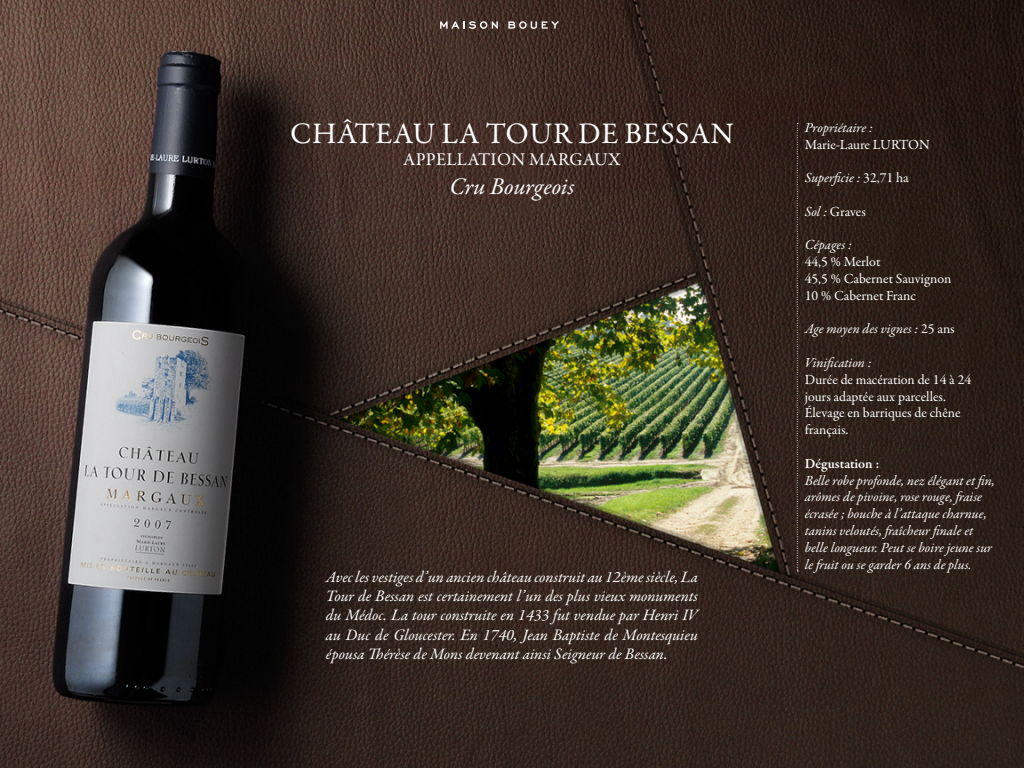
<style>
.page{position:relative;width:1024px;height:768px;background:#fff}
.page>*{position:absolute;margin:0;border:0;box-sizing:border-box;transform-origin:0 0}
.t1{font:30px "Garamond Premr Pro";letter-spacing:.02em;color:#fff}
.t2{font:italic 24px "Garamond Premr Pro";color:#fff}
.t3{font:18px "Garamond Premr Pro";letter-spacing:.02em;color:#fff}
.t4{font:italic 16px/19.2px "Garamond Premr Pro";color:#fff;text-align:justify}
.t5{font:italic 14px/16.8px "Garamond Premr Pro";color:#fff}
.t6{font:14px/16.8px "Garamond Premr Pro";color:#fff}
.t7{font:600 14px "Garamond Premr Pro";color:#fff}
.s1{font-style:normal}
.s2{font-style:italic}
</style>
<div class="page">
<img style="left:0;top:0;width:1024px;height:768px">
<svg style="left:797px;top:123px;width:1px;height:449px"></svg>
<svg style="left:440px;top:21px;width:58px;height:8px"></svg>
<svg style="left:508px;top:21px;width:51px;height:8px"></svg>
<p class="t1" style="left:290px;top:116px;width:445px">CHÂTEAU LA TOUR DE BESSAN</p>
<p class="t3" style="left:403px;top:149px;width:219px">APPELLATION MARGAUX</p>
<p class="t2" style="left:450px;top:171px;width:126px">Cru Bourgeois</p>
<p class="t4" style="left:326px;top:568px;width:374px">Avec les vestiges d’un ancien château construit au 12ème siècle, La Tour de Bessan est certainement l’un des plus vieux monuments du Médoc. La tour construite en 1433 fut vendue par Henri IV au Duc de Gloucester. En 1740, Jean Baptiste de Montesquieu épousa Thérèse de Mons devenant ainsi Seigneur de Bessan.</p>
<p class="t5" style="left:805px;top:120px;width:70px">Propriétaire :</p>
<p class="t6" style="left:805px;top:136px;width:127px">Marie-Laure LURTON</p>
<p class="t5" style="left:805px;top:170px;width:105px">Superficie : <span class="s1">32,71 ha</span></p>
<p class="t6" style="left:805px;top:203px;width:63px"><span class="s2">Sol :</span> Graves</p>
<p class="t5" style="left:805px;top:237px;width:49px">Cépages :</p>
<p class="t6" style="left:805px;top:254px;width:77px">44,5 % Merlot</p>
<p class="t6" style="left:805px;top:271px;width:148px">45,5 % Cabernet Sauvignon</p>
<p class="t6" style="left:805px;top:287px;width:113px">10 % Cabernet Franc</p>
<p class="t5" style="left:805px;top:321px;width:151px">Age moyen des vignes : <span class="s1">25 ans</span></p>
<p class="t5" style="left:805px;top:355px;width:68px">Vinification :</p>
<p class="t6" style="left:805px;top:371px;width:168px">Durée de macération de 14 à 24 jours adaptée aux parcelles.</p>
<p class="t6" style="left:805px;top:405px;width:157px">Élevage en barriques de chêne français.</p>
<p class="t7" style="left:805px;top:455px;width:76px">Dégustation :</p>
<p class="t5" style="left:805px;top:473px;width:192px">Belle robe profonde, nez élégant et fin, arômes de pivoine, rose rouge, fraise écrasée ; bouche à l’attaque charnue, tanins veloutés, fraîcheur finale et belle longueur. Peut se boire jeune sur le fruit ou se garder 6 ans de plus.</p>
</div>
